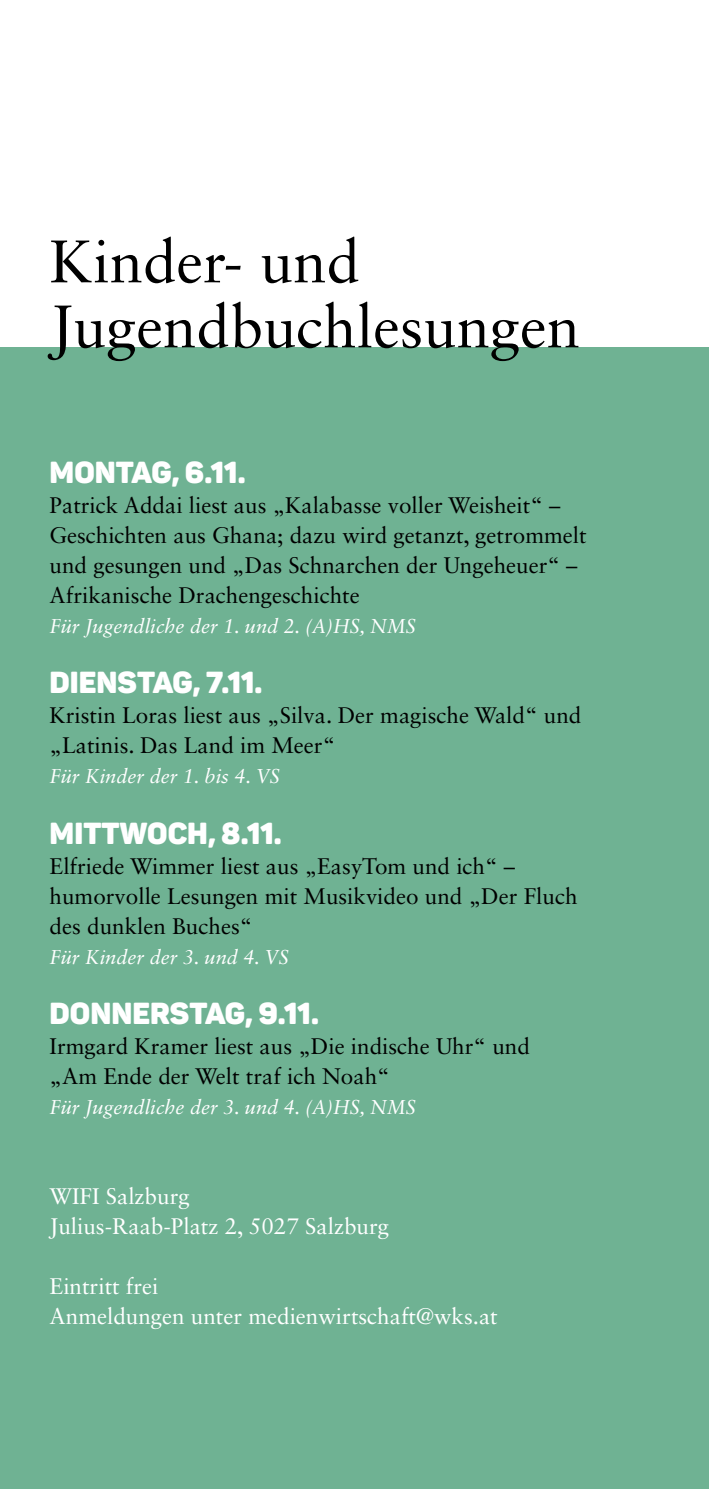
<style>
.page{position:relative;width:709px;height:1489px;background:#fff}
.page>*{position:absolute;margin:0;border:0;box-sizing:border-box;transform-origin:0 0}
.t1{font:60px/65px "Sabon LT Std";color:#000}
.t2{font:30px "Panton Black Caps";color:#fff}
.t3{font:22.5px/30px "Sabon LT Std";color:#000}
.t4{font:22.5px/30px "Sabon LT Std";color:#fff}
.t5{font:italic 20px "Sabon LT Std";color:#fff}
</style>
<div class="page">
<div style="left:0;top:347px;width:709px;height:1141px;background:#6fb293"></div>
<hr style="left:708px;top:0;width:1px;height:347px;background:#f2f2f2">
<h1 class="t1" style="left:50px;top:228px;width:532px">Kinder- und<br>Jugendbuchlesungen</h1>
<h2 class="t2" style="left:50px;top:453px;width:197px">MONTAG, 6.11.</h2>
<p class="t3" style="left:50px;top:490px;width:538px">Patrick Addai liest aus „Kalabasse voller Weisheit“ – Geschichten aus Ghana; dazu wird getanzt, getrommelt und gesungen und „Das Schnarchen der Ungeheuer“ – Afrikanische Drachengeschichte</p>
<p class="t5" style="left:50px;top:615px;width:367px">Für Jugendliche der 1. und 2. (A)HS, NMS</p>
<h2 class="t2" style="left:50px;top:663px;width:214px">DIENSTAG, 7.11.</h2>
<p class="t3" style="left:50px;top:700px;width:533px">Kristin Loras liest aus „Silva. Der magische Wald“ und „Latinis. Das Land im Meer“</p>
<p class="t5" style="left:50px;top:765px;width:232px">Für Kinder der 1. bis 4. VS</p>
<h2 class="t2" style="left:50px;top:813px;width:234px">MITTWOCH, 8.11.</h2>
<p class="t3" style="left:50px;top:850px;width:529px">Elfriede Wimmer liest aus „EasyTom und ich“ – humorvolle Lesungen mit Musikvideo und „Der Fluch des dunklen Buches“</p>
<p class="t5" style="left:50px;top:945px;width:240px">Für Kinder der 3. und 4. VS</p>
<h2 class="t2" style="left:50px;top:993px;width:271px">DONNERSTAG, 9.11.</h2>
<p class="t3" style="left:50px;top:1030px;width:482px">Irmgard Kramer liest aus „Die indische Uhr“ und „Am Ende der Welt traf ich Noah“</p>
<p class="t5" style="left:50px;top:1095px;width:367px">Für Jugendliche der 3. und 4. (A)HS, NMS</p>
<p class="t4" style="left:50px;top:1180px;width:341px">WIFI Salzburg<br>Julius-Raab-Platz 2, 5027 Salzburg</p>
<p class="t4" style="left:50px;top:1270px;width:449px">Eintritt frei<br>Anmeldungen unter medienwirtschaft@wks.at</p>
</div>
